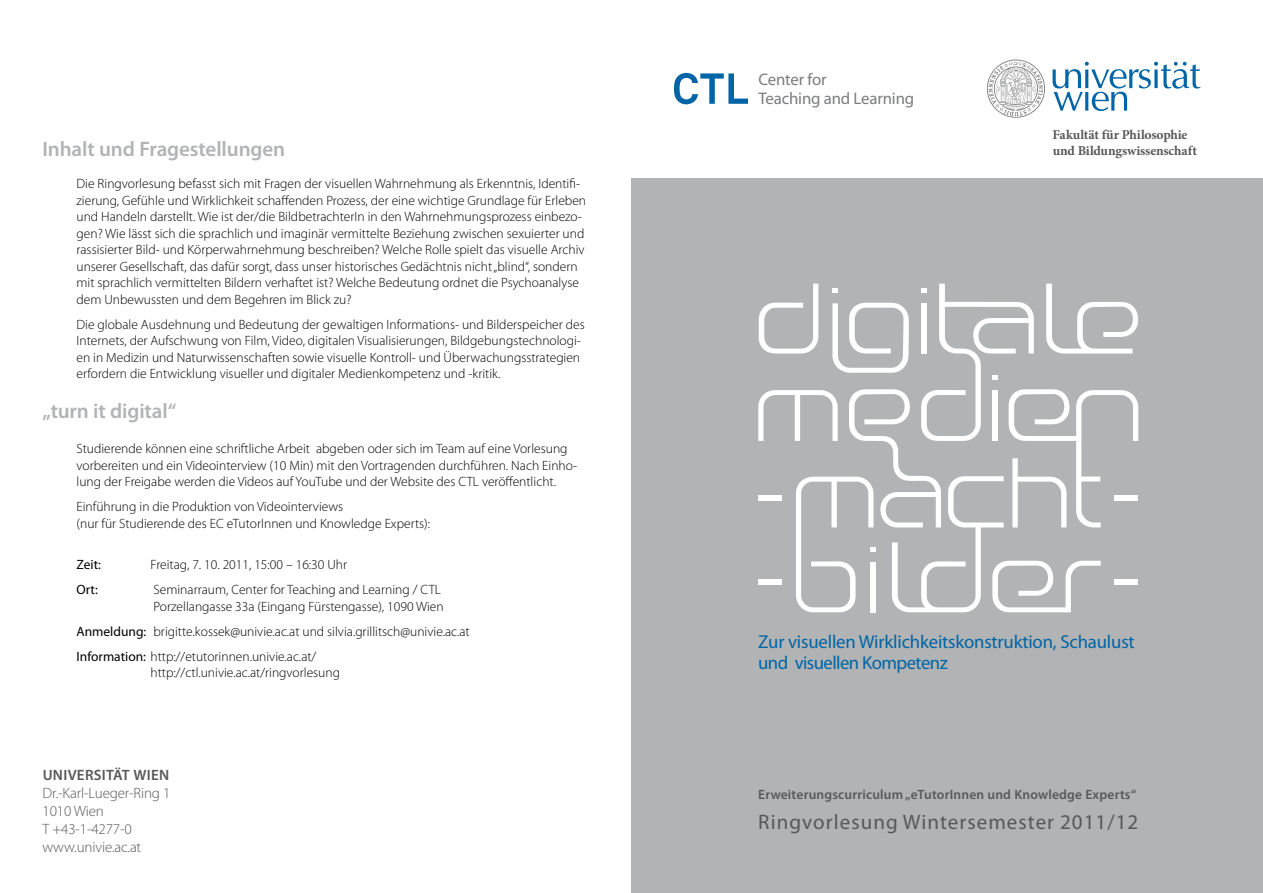
<style>
.page{position:relative;width:1263px;height:893px;background:#fff}
.page>*{position:absolute;margin:0;border:0;box-sizing:border-box;transform-origin:0 0}
.t1{font:600 21px "Myriad Pro";letter-spacing:-.005em;color:#b1b3b4}
.t2{font:21px "Myriad Pro";letter-spacing:.05em;color:#58585a}
.t3{font:18.75px/21px "Myriad Pro";letter-spacing:-.01em;color:#0065a6}
.t4{font:16.8px/18.9px "Myriad Pro";letter-spacing:-.01em;color:#7b7c7e}
.t5{font:300 15px/18px "Myriad Pro";letter-spacing:-.01em;color:#58585a}
.t6{font:600 15px "Myriad Pro";letter-spacing:.02em;color:#58585a}
.t7{font:300 13.5px/16.5px "Myriad Pro";color:#000}
.t8{font:600 13.5px "Myriad Pro";letter-spacing:.015em;color:#58585a}
.t9{font:700 13.5px/16.2px "Minion Pro";letter-spacing:-.01em;color:#58585a}
.t10{font:13.5px "Myriad Pro";color:#000}
.s1{font-weight:400}
</style>
<div class="page">
<svg style="left:1052px;top:62px;width:148px;height:49px"></svg>
<svg style="left:987px;top:60px;width:58px;height:58px"></svg>
<svg style="left:674px;top:73px;width:74px;height:31px"></svg>
<div style="left:631px;top:179px;width:632px;height:714px;background:#b1b3b4"></div>
<svg style="left:758px;top:284px;width:380px;height:328px"></svg>
<h1 class="t1" style="left:43px;top:137px;width:244px">Inhalt und Fragestellungen</h1>
<p class="t7" style="left:77px;top:176px;width:511px">Die Ringvorlesung befasst sich mit Fragen der visuellen Wahrnehmung als Erkenntnis, Identifi&shy;zierung, Gefühle und Wirklichkeit schaffenden Prozess, der eine wichtige Grundlage für Erleben und Handeln darstellt. Wie ist der/die BildbetrachterIn in den Wahrnehmungsprozess einbezo&shy;gen? Wie lässt sich die sprachlich und imaginär vermittelte Beziehung zwischen sexuierter und rassisierter Bild- und Körperwahrnehmung beschreiben? Welche Rolle spielt das visuelle Archiv unserer Gesellschaft, das dafür sorgt, dass unser historisches Gedächtnis nicht „blind“, sondern mit sprachlich vermittelten Bildern verhaftet ist? Welche Bedeutung ordnet die Psychoanalyse dem Unbewussten und dem Begehren im Blick zu?</p>
<p class="t7" style="left:77px;top:316px;width:510px">Die globale Ausdehnung und Bedeutung der gewaltigen Informations- und Bilderspeicher des Internets, der Aufschwung von Film, Video, digitalen Visualisierungen, Bildgebungstechnologi&shy;en in Medizin und Naturwissenschaften sowie visuelle Kontroll- und Überwachungsstrategien erfordern die Entwicklung visueller und digitaler Medienkompetenz und -kritik.</p>
<h1 class="t1" style="left:43px;top:400px;width:136px">„turn it digital“</h1>
<p class="t7" style="left:77px;top:441px;width:502px">Studierende können eine schriftliche Arbeit abgeben oder sich im Team auf eine Vorlesung vorbereiten und ein Videointerview (10 Min) mit den Vortragenden durchführen. Nach Einho&shy;lung der Freigabe werden die Videos auf YouTube und der Website des CTL veröffentlicht.</p>
<p class="t7" style="left:77px;top:499px;width:355px">Einführung in die Produktion von Videointerviews<br>(nur für Studierende des EC eTutorInnen und Knowledge Experts):</p>
<p class="t10" style="left:77px;top:557px;width:26px">Zeit:</p>
<p class="t7" style="left:151px;top:557px;width:198px">Freitag, 7. 10. 2011, 15:00 – 16:30 Uhr</p>
<p class="t10" style="left:77px;top:582px;width:23px">Ort:</p>
<p class="t7" style="left:154px;top:582px;width:292px">Seminarraum, Center for Teaching and Learning / CTL<br>Porzellangasse 33a (Eingang Fürstengasse), 1090 Wien</p>
<p class="t7" style="left:77px;top:619px;width:395px;line-height:25px"><span class="s1">Anmeldung:</span> brigitte.kossek@univie.ac.at und silvia.grillitsch@univie.ac.at<br><span class="s1">Information:</span> http://etutorinnen.univie.ac.at/</p>
<p class="t7" style="left:151px;top:665px;width:191px">http://ctl.univie.ac.at/ringvorlesung</p>
<p class="t6" style="left:43px;top:767px;width:128px">Universität Wien</p>
<p class="t5" style="left:43px;top:784px;width:129px">Dr.-Karl-Lueger-Ring 1<br>1010 Wien<br>T +43-1-4277-0 www.univie.ac.at</p>
<p class="t4" style="left:758px;top:70px;width:157px">Center for<br>Teaching and Learning</p>
<p class="t9" style="left:1052px;top:127px;width:146px">Fakultät für Philosophie und Bildungswissenschaft</p>
<h2 class="t3" style="left:758px;top:631px;width:378px">Zur visuellen Wirklichkeitskonstruktion, Schaulust und visuellen Kompetenz</h2>
<p class="t8" style="left:758px;top:787px;width:380px">Erweiterungscurriculum „eTutorInnen und Knowledge Experts“</p>
<h1 class="t2" style="left:758px;top:810px;width:382px">Ringvorlesung Wintersemester 2011/12</h1>
</div>
